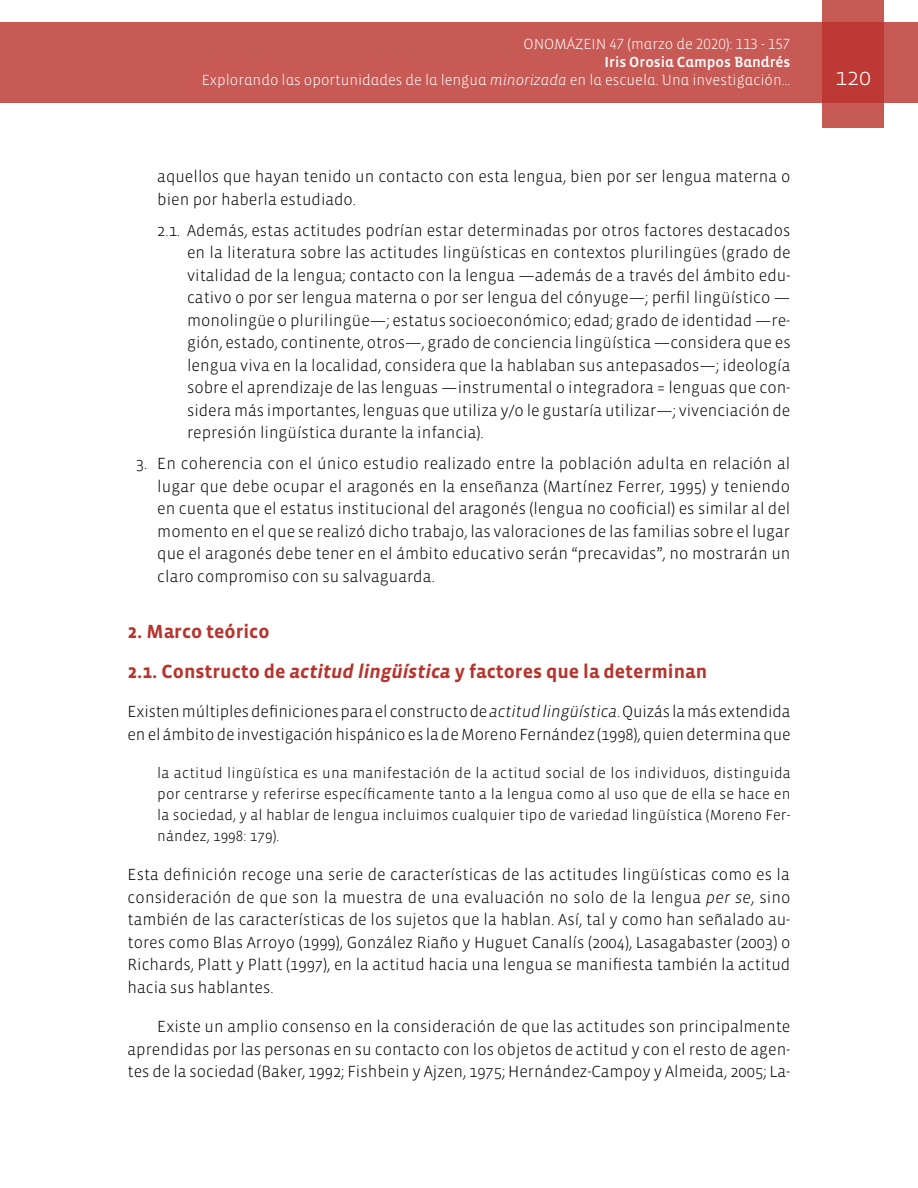
<style>
.page{position:relative;width:918px;height:1188px;background:#fff}
.page>*{position:absolute;margin:0;border:0;box-sizing:border-box;transform-origin:0 0}
.t1{font:300 24px "Vista Sans";color:#fff}
.t2{font:700 19.5px/39.5px "Vista Sans";color:#b7342c}
.t3{font:300 16.5px/22.5px "Vista Sans";color:#000;text-align:justify}
.t4{font:300 15px/21px "Vista Sans";letter-spacing:.01em;color:#000;text-align:justify}
.t5{font:300 15px "Vista Sans Alt";color:#fff}
.t6{font:15px "Vista Sans Alt Med";color:#fff}
.s1{font-family:"Vista Sans Alt Light Ita";font-weight:400}
.s2{font-style:italic}
</style>
<div class="page">
<div style="left:0;top:23px;width:918px;height:80px;background:#c85a55"></div>
<svg style="left:822px;top:0;width:62px;height:128px;background:#c1453f"></svg>
<p class="t5" style="left:524px;top:37px;width:268px">ONOMÁZEIN 47 (marzo de 2020): 113 - 157</p>
<p class="t6" style="left:605px;top:55px;width:187px">Iris Orosia Campos Bandrés</p>
<p class="t5" style="left:202px;top:73px;width:590px">Explorando las oportunidades de la lengua <span class="s1">minorizada</span> en la escuela. Una investigación...</p>
<h1 class="t1" style="left:835px;top:65px;width:37px">120</h1>
<p class="t3" style="left:157px;top:166px;width:635px">aquellos que hayan tenido un contacto con esta lengua, bien por ser lengua materna o bien por haberla estudiado.</p>
<p class="t3" style="left:187px;top:219px;width:605px;text-indent:-30px">2.1. Además, estas actitudes podrían estar determinadas por otros factores destacados en la literatura sobre las actitudes lingüísticas en contextos plurilingües (grado de vitalidad de la lengua; contacto con la lengua —además de a través del ámbito edu&shy;cativo o por ser lengua materna o por ser lengua del cónyuge—; perfil lingüístico — monolingüe o plurilingüe—; estatus socioeconómico; edad; grado de identidad —re&shy;gión, estado, continente, otros—, grado de conciencia lingüística —considera que es lengua viva en la localidad, considera que la hablaban sus antepasados—; ideología sobre el aprendizaje de las lenguas —instrumental o integradora = lenguas que con&shy;sidera más importantes, lenguas que utiliza y/o le gustaría utilizar—; vivenciación de represión lingüística durante la infancia).</p>
<p class="t3" style="left:157px;top:453px;width:635px;text-indent:-21px">3. En coherencia con el único estudio realizado entre la población adulta en relación al lugar que debe ocupar el aragonés en la enseñanza (Martínez Ferrer, 1995) y teniendo en cuenta que el estatus institucional del aragonés (lengua no cooficial) es similar al del momento en el que se realizó dicho trabajo, las valoraciones de las familias sobre el lugar que el aragonés debe tener en el ámbito educativo serán “precavidas”, no mostrarán un claro compromiso con su salvaguarda.</p>
<p class="t2" style="left:128px;top:613px;width:581px">2. Marco teórico<br>2.1. Constructo de <span class="s2">actitud lingüística</span> y factores que la determinan</p>
<p class="t3" style="left:128px;top:701px;width:665px">Existen múltiples definiciones para el constructo de <span class="s2">actitud lingüística</span>. Quizás la más extendida en el ámbito de investigación hispánico es la de Moreno Fernández (1998), quien determina que</p>
<p class="t4" style="left:157px;top:763px;width:635px">la actitud lingüística es una manifestación de la actitud social de los individuos, distinguida por centrarse y referirse específicamente tanto a la lengua como al uso que de ella se hace en la sociedad, y al hablar de lengua incluimos cualquier tipo de variedad lingüística (Moreno Fer&shy;nández, 1998: 179).</p>
<p class="t3" style="left:128px;top:864px;width:664px">Esta definición recoge una serie de características de las actitudes lingüísticas como es la consideración de que son la muestra de una evaluación no solo de la lengua <span class="s2">per se</span>, sino también de las características de los sujetos que la hablan. Así, tal y como han señalado au&shy;tores como Blas Arroyo (1999), González Riaño y Huguet Canalís (2004), Lasagabaster (2003) o Richards, Platt y Platt (1997), en la actitud hacia una lengua se manifiesta también la actitud hacia sus hablantes.</p>
<p class="t3" style="left:128px;top:1016px;width:664px;text-indent:30px">Existe un amplio consenso en la consideración de que las actitudes son principalmente aprendidas por las personas en su contacto con los objetos de actitud y con el resto de agen&shy;tes de la sociedad (Baker, 1992; Fishbein y Ajzen, 1975; Hernández-Campoy y Almeida, 2005; La-</p>
</div>
